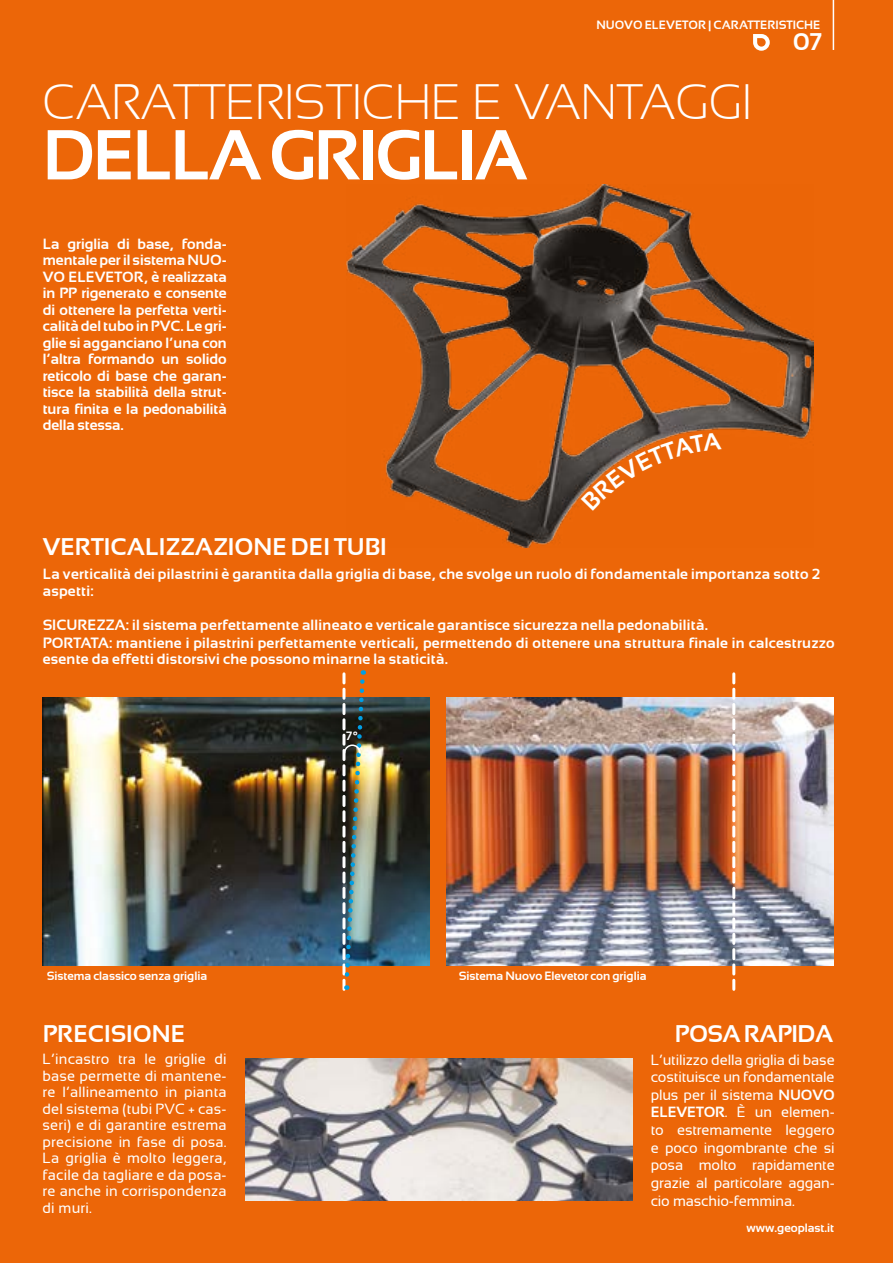
<style>
.page{position:relative;width:893px;height:1263px;background:#ec6608}
.page>*{position:absolute;margin:0;border:0;box-sizing:border-box;transform-origin:0 0}
.t1{font:700 70.5px "Sansation";letter-spacing:-.04em;color:#fff}
.t2{font:300 49.5px "Sansation";color:#fff}
.t3{font:700 24px "Sansation";color:#fff}
.t4{font:700 24px "Sansation";letter-spacing:-.02em;color:#fff}
.t5{font:700 14.7px/16.5px "Sansation";letter-spacing:.02em;color:#fff}
.t6{font:14.7px/16.5px "Sansation";color:#fff;text-align:justify}
.t7{font:700 12px "Sansation";color:#fff}
.s1{font-size:14.85px}
.s2{font-weight:700}
</style>
<div class="page">
<img style="left:446px;top:698px;width:387px;height:268px">
<img style="left:347px;top:184px;width:467px;height:363px">
<img style="left:246px;top:1059px;width:387px;height:142px">
<img style="left:42px;top:698px;width:387px;height:268px">
<svg style="left:732px;top:674px;width:3px;height:315px"></svg>
<img style="left:342px;top:670px;width:25px;height:320px">
<hr style="left:833px;top:0;width:1px;height:50px;background:#fff">
<svg style="left:753px;top:34px;width:17px;height:17px"></svg>
<svg style="left:581px;top:432px;width:141px;height:79px"></svg>
<p class="t7" style="left:596px;top:18px;width:226px">NUOVO ELEVETOR | CARATTERISTICHE</p>
<h2 class="t2" style="left:43px;top:75px;width:711px">CARATTERISTICHE E VANTAGGI</h2>
<h1 class="t1" style="left:43px;top:115px;width:487px">DELLA GRIGLIA</h1>
<p class="t5" style="left:43px;top:235px;width:186px;text-align:justify">La griglia di base, fonda&shy;mentale per il sistema NUO-VO ELEVETOR, è realizzata in PP rigenerato e consente di ottenere la perfetta verti&shy;calità del tubo in PVC. Le gri&shy;glie si agganciano l’una con l’altra formando un solido reticolo di base che garan&shy;tisce la stabilità della strut&shy;tura finita e la pedonabilità della stessa.</p>
<h3 class="t3" style="left:793px;top:28px;width:31px">07</h3>
<h3 class="t3" style="left:43px;top:533px;width:346px">VERTICALIZZAZIONE DEI TUBI</h3>
<p class="t5" style="left:43px;top:566px;width:779px">La verticalità dei pilastrini è garantita dalla griglia di base, che svolge un ruolo di fondamentale importanza sotto 2 aspetti:</p>
<p class="t5" style="left:43px;top:616px;width:793px;line-height:17.9px"><span class="s1">SICUREZZA:</span> il sistema perfettamente allineato e verticale garantisce sicurezza nella pedonabilità.<br><span class="s1">PORTATA:</span> mantiene i pilastrini perfettamente verticali, permettendo di ottenere una struttura finale in calcestruzzo</p>
<p class="t5" style="left:43px;top:651px;width:407px">esente da effetti distorsivi che possono minarne la staticità.</p>
<p class="t7" style="left:346px;top:729px;width:13px">7°</p>
<p class="t7" style="left:47px;top:969px;width:162px">Sistema classico senza griglia</p>
<p class="t7" style="left:459px;top:969px;width:189px">Sistema Nuovo Elevetor con griglia</p>
<h3 class="t3" style="left:43px;top:1020px;width:144px">PRECISIONE</h3>
<h3 class="t4" style="left:675px;top:1020px;width:160px">POSA RAPIDA</h3>
<p class="t6" style="left:651px;top:1050px;width:186px;line-height:17.7px">L’utilizzo della griglia di base costituisce un fondamentale plus per il sistema <span class="s2">NUOVO ELEVETOR</span>. È un elemen&shy;to estremamente leggero e poco ingombrante che si posa molto rapidamente grazie al particolare aggan&shy;cio maschio-femmina.</p>
<p class="t6" style="left:43px;top:1051px;width:186px">L’incastro tra le griglie di base permette di mantene&shy;re l’allineamento in pianta del sistema (tubi PVC + cas&shy;seri) e di garantire estrema precisione in fase di posa.<br>La griglia è molto leggera, facile da tagliare e da posa&shy;re anche in corrispondenza di muri.</p>
<p class="t7" style="left:746px;top:1221px;width:89px">www.geoplast.it</p>
</div>
